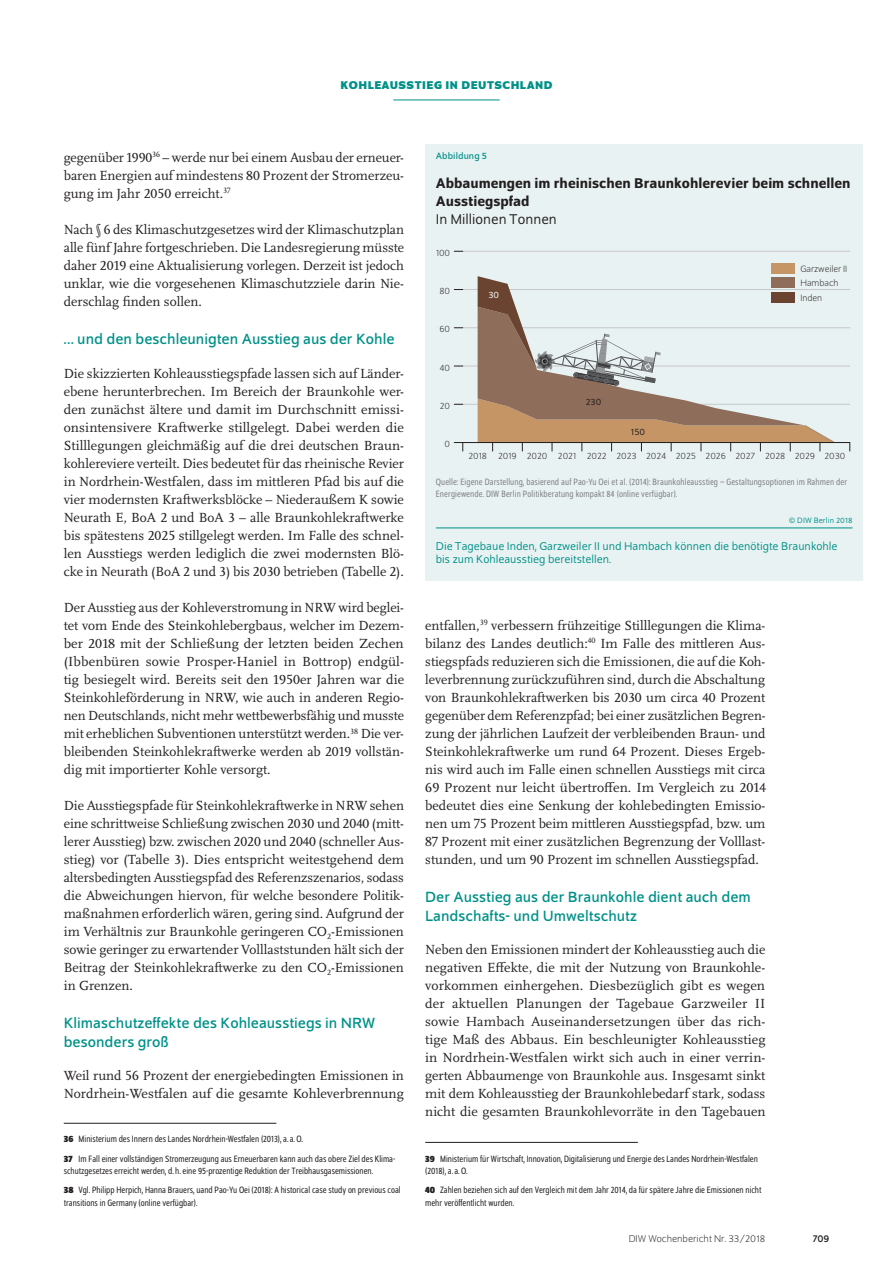
<style>
.page{position:relative;width:893px;height:1263px;background:#fff}
.page>*{position:absolute;margin:0;border:0;box-sizing:border-box;transform-origin:0 0}
.t1{font:15.75px/19.5px "Schumpeter";color:#009188}
.t2{font:500 15px/18px "Schumpeter";color:#231f20}
.t3{font:15px "Schumpeter Blond";color:#231f20}
.t4{font:13.8px/18px "Scala Pro";color:#231f20;text-align:justify}
.t5{font:12px/13.5px "Schumpeter Blond";color:#009188}
.t6{font:700 12px "Schumpeter";color:#009188}
.t7{font:300 10.5px "Schumpeter";color:#231f20}
.t8{font:10.5px "Schumpeter";color:#231f20}
.t9{font:semi-condensed 9.75px/19.2px "Schumpeter Blond";color:#231f20}
.t10{font:semi-condensed 9.75px/12px "Schumpeter Blond";letter-spacing:.01em;color:#808285}
.t11{font:300 9.75px/14.7px "Schumpeter";letter-spacing:-.005em;color:#231f20}
.t12{font:9.75px "Schumpeter";letter-spacing:.01em;color:#009188}
.t13{font:9.75px "Schumpeter Blond";letter-spacing:-.01em;color:#231f20}
.t14{font:9.75px "Schumpeter Blond";color:#fff}
.t15{font:8.25px "Schumpeter Blond";letter-spacing:.01em;color:#009188}
.s1{font-family:"Schumpeter";font-weight:700}
</style>
<div class="page">
<hr style="left:393px;top:100px;width:107px;height:1px;background:#009188">
<hr style="left:64px;top:1123px;width:212px;height:1px;background:#231f20">
<hr style="left:425px;top:1142px;width:213px;height:1px;background:#231f20">
<div style="left:425px;top:144px;width:438px;height:436px;background:#e9f2f2"></div>
<hr style="left:463px;top:404px;width:387px;height:1px;background:#c7c8ca">
<hr style="left:463px;top:366px;width:387px;height:1px;background:#c7c8ca">
<hr style="left:463px;top:327px;width:387px;height:1px;background:#c7c8ca">
<hr style="left:463px;top:289px;width:387px;height:1px;background:#c7c8ca">
<hr style="left:463px;top:251px;width:387px;height:1px;background:#c7c8ca">
<svg style="left:454px;top:442px;width:9px;height:9px"></svg>
<svg style="left:492px;top:443px;width:329px;height:8px"></svg>
<svg style="left:478px;top:276px;width:357px;height:166px"></svg>
<div style="left:771px;top:263px;width:24px;height:10px;background:#c59565"></div>
<div style="left:771px;top:277px;width:24px;height:11px;background:#8e6d5b"></div>
<div style="left:771px;top:292px;width:24px;height:11px;background:#6a4430"></div>
<hr style="left:463px;top:442px;width:387px;height:1px;background:#231f20">
<svg style="left:534px;top:334px;width:127px;height:52px"></svg>
<hr style="left:436px;top:527px;width:417px;height:1px;background:#009188">
<p class="t6" style="left:340px;top:79px;width:18px">KOHLEAUSSTIEG</p>
<p class="t6" style="left:445px;top:79px;width:35px">IN DEUTSCHLAND</p>
<p class="t4" style="left:64px;top:148px;width:342px">gegenüber 1990<sup>36</sup> – werde nur bei einem Ausbau der erneuer&shy;baren Energien auf mindestens 80 Prozent der Stromerzeu&shy;gung im Jahr 2050 erreicht.<sup>37</sup></p>
<p class="t4" style="left:64px;top:220px;width:342px">Nach § 6 des Klimaschutzgesetzes wird der Klimaschutzplan alle fünf Jahre fortgeschrieben. Die Landesregierung müsste daher 2019 eine Aktualisierung vorlegen. Derzeit ist jedoch unklar, wie die vorgesehenen Klimaschutzziele darin Nie&shy;derschlag finden sollen.</p>
<p class="t1" style="left:64px;top:329px;width:332px">… und den beschleunigten Ausstieg aus der Kohle</p>
<p class="t4" style="left:64px;top:364px;width:342px">Die skizzierten Kohleausstiegspfade lassen sich auf Länder&shy;ebene herunterbrechen. Im Bereich der Braunkohle wer&shy;den zunächst ältere und damit im Durchschnitt emissi&shy;onsintensivere Kraftwerke stillgelegt. Dabei werden die Stilllegungen gleichmäßig auf die drei deutschen Braun&shy;kohlereviere verteilt. Dies bedeutet für das rheinische Revier in Nordrhein-Westfalen, dass im mittleren Pfad bis auf die vier modernsten Kraftwerksblöcke – Niederaußem K sowie Neurath E, BoA 2 und BoA 3 – alle Braunkohlekraftwerke bis spätestens 2025 stillgelegt werden. Im Falle des schnel&shy;len Ausstiegs werden lediglich die zwei modernsten Blö&shy;cke in Neurath (BoA 2 und 3) bis 2030 betrieben (Tabelle 2).</p>
<p class="t4" style="left:64px;top:598px;width:342px">Der Ausstieg aus der Kohleverstromung in NRW wird beglei&shy;tet vom Ende des Steinkohlebergbaus, welcher im Dezem&shy;ber 2018 mit der Schließung der letzten beiden Zechen (Ibbenbüren sowie Prosper-Haniel in Bottrop) endgül&shy;tig besiegelt wird. Bereits seit den 1950er Jahren war die Steinkohleförderung in NRW, wie auch in anderen Regio&shy;nen Deutschlands, nicht mehr wettbewerbsfähig und musste mit erheblichen Subventionen unterstützt werden.<sup>38</sup> Die ver&shy;bleibenden Steinkohlekraftwerke werden ab 2019 vollstän&shy;dig mit importierter Kohle versorgt.</p>
<p class="t4" style="left:64px;top:796px;width:342px">Die Ausstiegspfade für Steinkohlekraftwerke in NRW sehen eine schrittweise Schließung zwischen 2030 und 2040 (mitt&shy;lerer Ausstieg) bzw. zwischen 2020 und 2040 (schneller Aus&shy;stieg) vor (Tabelle 3). Dies entspricht weitestgehend dem altersbedingten Ausstiegspfad des Referenzszenarios, sodass die Abweichungen hiervon, für welche besondere Politik&shy;maßnahmen erforderlich wären, gering sind. Aufgrund der im Verhältnis zur Braunkohle geringeren CO<sub>2</sub>-Emissionen sowie geringer zu erwartender Volllaststunden hält sich der Beitrag der Steinkohlekraftwerke zu den CO<sub>2</sub>-Emissionen in Grenzen.</p>
<p class="t1" style="left:64px;top:1013px;width:313px">Klimaschutzeffekte des Kohleausstiegs in NRW besonders groß</p>
<p class="t4" style="left:64px;top:1066px;width:342px">Weil rund 56 Prozent der energiebedingten Emissionen in<br>Nordrhein-Westfalen auf die gesamte Kohleverbrennung</p>
<p class="t9" style="left:64px;top:1130px;width:333px"><span class="s1">36</span> Ministerium des Innern des Landes Nordrhein-Westfalen (2013), a.a.O.<br><span class="s1">37</span> Im Fall einer vollständigen Stromerzeugung aus Erneuerbaren kann auch das obere Ziel des Klima-</p>
<p class="t9" style="left:64px;top:1162px;width:338px">schutzgesetzes erreicht werden, d. h. eine 95-prozentige Reduktion der Treibhausgasemissionen.<br><span class="s1">38</span> Vgl. Philipp Herpich, Hanna Brauers, uand Pao-Yu Oei (2018): A historical case study on previous coal</p>
<p class="t9" style="left:64px;top:1194px;width:135px">transitions in Germany (online verfügbar).</p>
<p class="t12" style="left:436px;top:151px;width:53px">Abbildung 5</p>
<p class="t2" style="left:436px;top:174px;width:416px">Abbaumengen im rheinischen Braunkohlerevier beim schnellen<br>Ausstiegspfad</p>
<p class="t3" style="left:436px;top:212px;width:122px">In Millionen Tonnen</p>
<p class="t11" style="left:436px;top:246px;width:15px">100</p>
<p class="t11" style="left:439px;top:284px;width:12px">80</p>
<p class="t11" style="left:439px;top:322px;width:12px">60</p>
<p class="t11" style="left:439px;top:360px;width:12px">40</p>
<p class="t11" style="left:440px;top:399px;width:12px">20</p>
<p class="t11" style="left:444px;top:437px;width:7px">0</p>
<p class="t14" style="left:488px;top:290px;width:12px">30</p>
<p class="t13" style="left:586px;top:397px;width:17px">230</p>
<p class="t13" style="left:631px;top:427px;width:16px">150</p>
<p class="t11" style="left:800px;top:261px;width:48px">Garzweiler II<br>Hambach<br>Inden</p>
<p class="t11" style="left:468px;top:449px;width:378px">2018 2019 2020 2021 2022 2023 2024 2025 2026 2027 2028 2029 2030</p>
<p class="t10" style="left:436px;top:476px;width:413px">Quelle: Eigene Darstellung, basierend auf Pao-Yu Oei et al. (2014): Braunkohleausstieg – Gestaltungsoptionen im Rahmen der<br>Energiewende. DIW Berlin Politikberatung kompakt 84 (online verfügbar).</p>
<p class="t15" style="left:789px;top:517px;width:65px">© DIW Berlin 2018</p>
<p class="t5" style="left:436px;top:539px;width:403px">Die Tagebaue Inden, Garzweiler II und Hambach können die benötigte Braunkohle bis zum Kohleausstieg bereitstellen.</p>
<p class="t4" style="left:425px;top:616px;width:342px">entfallen,<sup>39</sup> verbessern frühzeitige Stilllegungen die Klima&shy;bilanz des Landes deutlich:<sup>40</sup> Im Falle des mittleren Aus&shy;stiegspfads reduzieren sich die Emissionen, die auf die Koh&shy;leverbrennung zurückzuführen sind, durch die Abschaltung von Braunkohlekraftwerken bis 2030 um circa 40 Prozent gegenüber dem Referenzpfad; bei einer zusätzlichen Begren&shy;zung der jährlichen Laufzeit der verbleibenden Braun- und Steinkohlekraftwerke um rund 64 Prozent. Dieses Ergeb&shy;nis wird auch im Falle einen schnellen Ausstiegs mit circa 69 Prozent nur leicht übertroffen. Im Vergleich zu 2014 bedeutet dies eine Senkung der kohlebedingten Emissio&shy;nen um 75 Prozent beim mittleren Ausstiegspfad, bzw. um 87 Prozent mit einer zusätzlichen Begrenzung der Volllast&shy;stunden, und um 90 Prozent im schnellen Ausstiegspfad.</p>
<p class="t1" style="left:425px;top:887px;width:327px">Der Ausstieg aus der Braunkohle dient auch dem<br>Landschafts- und Umweltschutz</p>
<p class="t4" style="left:425px;top:940px;width:342px">Neben den Emissionen mindert der Kohleausstieg auch die negativen Effekte, die mit der Nutzung von Braunkohle&shy;vorkommen einhergehen. Diesbezüglich gibt es wegen der aktuellen Planungen der Tagebaue Garzweiler II sowie Hambach Auseinandersetzungen über das rich&shy;tige Maß des Abbaus. Ein beschleunigter Kohleausstieg in Nordrhein-Westfalen wirkt sich auch in einer verrin&shy;gerten Abbaumenge von Braunkohle aus. Insgesamt sinkt mit dem Kohleausstieg der Braunkohlebedarf stark, sodass nicht die gesamten Braunkohlevorräte in den Tagebauen</p>
<p class="t9" style="left:425px;top:1152px;width:334px;line-height:12.8px"><span class="s1">39</span> Ministerium für Wirtschaft, Innovation, Digitalisierung und Energie des Landes Nordrhein-Westfalen (2018), a.a.O.</p>
<p class="t9" style="left:425px;top:1184px;width:338px;line-height:12.8px"><span class="s1">40</span> Zahlen beziehen sich auf den Vergleich mit dem Jahr 2014, da für spätere Jahre die Emissionen nicht mehr veröffentlicht wurden.</p>
<p class="t7" style="left:629px;top:1234px;width:138px">DIW Wochenbericht Nr. 33/2018</p>
<p class="t8" style="left:813px;top:1233px;width:18px">709</p>
</div>
